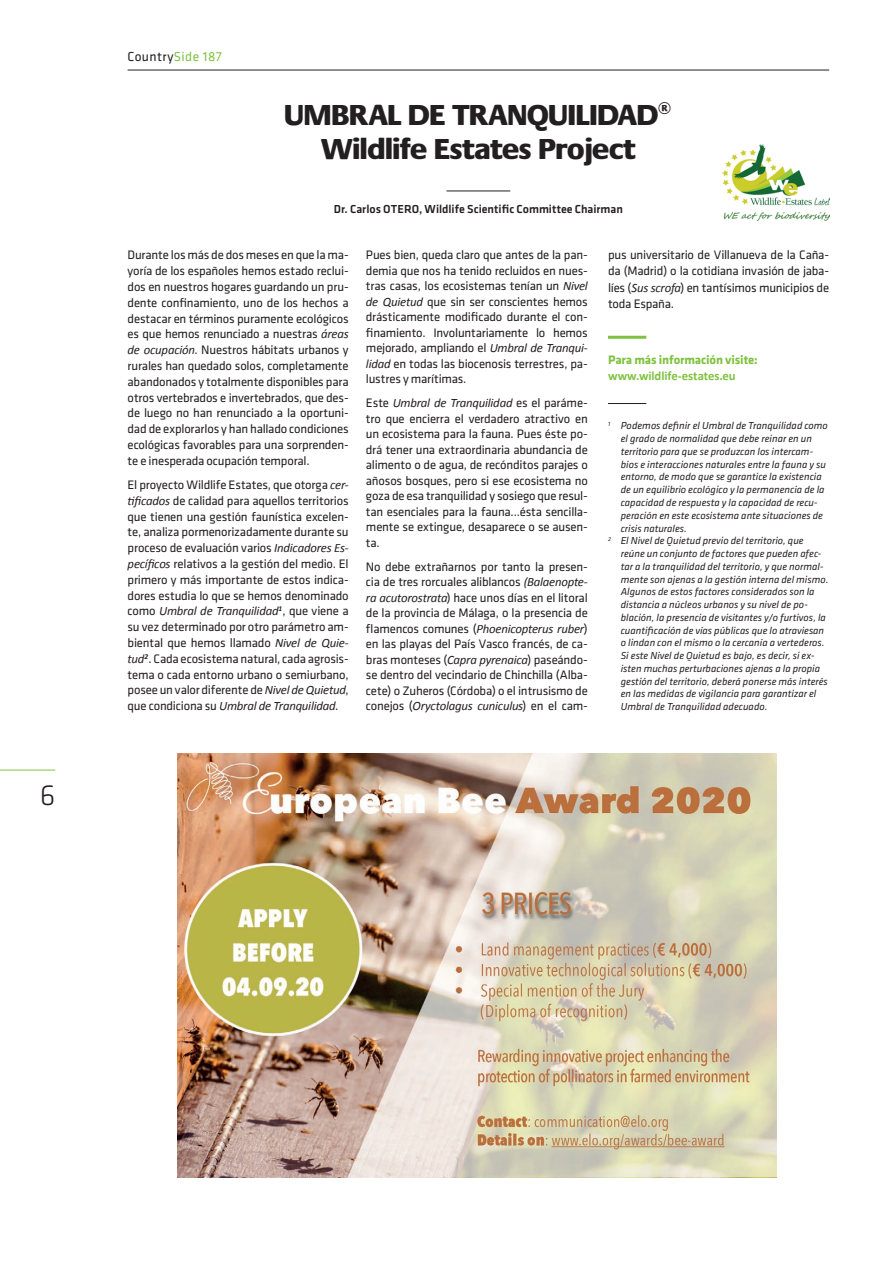
<style>
.page{position:relative;width:893px;height:1263px;background:#fff}
.page>*{position:absolute;margin:0;border:0;box-sizing:border-box;transform-origin:0 0}
.GR_TITEL{font:800 30px/34.5px "Praxis";letter-spacing:-.01em;color:#231f20;text-align:center}
.t1{font:300 30px "Klavika";color:#231f20}
.t2{font:13.5px "Klavika";letter-spacing:.03em;color:#231f20}
.t3{font:12.75px/15.8px "Klavika";letter-spacing:-.015em;color:#231f20;text-align:justify}
.t4{font:700 12.75px "Klavika";letter-spacing:-.01em;color:#7fc241}
.t5{font:700 12.75px "Calibri";letter-spacing:-.01em;color:#7fc241}
.t6{font:500 12px "Klavika";color:#231f20}
.t7{font:italic 10.5px/12.8px "Klavika";color:#231f20}
.s1{color:#7fc241}
.s2{font-family:"Calibri";font-style:italic}
</style>
<div class="page">
<hr style="left:0;top:770px;width:55px;height:1px;background:#7fc241">
<hr style="left:128px;top:70px;width:701px;height:1px;background:#231f20">
<img style="left:722px;top:144px;width:107px;height:77px">
<hr style="left:446px;top:191px;width:64px;height:1px;background:#231f20">
<hr style="left:608px;top:336px;width:38px;height:3px;background:#7fc241">
<hr style="left:608px;top:403px;width:38px;height:1px;background:#231f20">
<img style="left:178px;top:753px;width:598px;height:425px">
<p class="t1" style="left:40px;top:779px;width:17px">6</p>
<p class="t2" style="left:128px;top:49px;width:96px">Country<span class="s1">Side 187</span></p>
<p class="GR_TITEL" style="left:285px;top:98px;width:389px">UMBRAL DE TRANQUILIDAD®<br>Wildlife Estates Project</p>
<p class="t6" style="left:334px;top:202px;width:290px">Dr. Carlos OTERO, Wildlife Scientific Committee Chairman</p>
<p class="t3" style="left:128px;top:248px;width:223px">Durante los más de dos meses en que la ma&shy;yoría de los españoles hemos estado reclui&shy;dos en nuestros hogares guardando un pru&shy;dente confinamiento, uno de los hechos a destacar en términos puramente ecológicos es que hemos renunciado a nuestras <span class="s2">áreas de ocupación</span>. Nuestros hábitats urbanos y rurales han quedado solos, completamente abandonados y totalmente disponibles para otros vertebrados e invertebrados, que des&shy;de luego no han renunciado a la oportuni&shy;dad de explorarlos y han hallado condiciones ecológicas favorables para una sorprenden&shy;te e inesperada ocupación temporal.</p>
<p class="t3" style="left:128px;top:477px;width:223px">El proyecto Wildlife Estates, que otorga <span class="s2">cer&shy;tificados</span> de calidad para aquellos territorios que tienen una gestión faunística excelen&shy;te, analiza pormenorizadamente durante su proceso de evaluación varios <span class="s2">Indicadores Es&shy;pecíficos</span> relativos a la gestión del medio. El primero y más importante de estos indica&shy;dores estudia lo que se hemos denominado como <span class="s2">Umbral de Tranquilidad</span><sup>1</sup>, que viene a su vez determinado por otro parámetro am&shy;biental que hemos llamado <span class="s2">Nivel de Quie&shy;tud</span><sup>2</sup>. Cada ecosistema natural, cada agrosis&shy;tema o cada entorno urbano o semiurbano, posee un valor diferente de <span class="s2">Nivel de Quietud</span>, que condiciona su <span class="s2">Umbral de Tranquilidad</span>.</p>
<p class="t3" style="left:366px;top:248px;width:223px">Pues bien, queda claro que antes de la pan&shy;demia que nos ha tenido recluidos en nues&shy;tras casas, los ecosistemas tenían un <span class="s2">Nivel de Quietud</span> que sin ser conscientes hemos drásticamente modificado durante el con&shy;finamiento. Involuntariamente lo hemos mejorado, ampliando el <span class="s2">Umbral de Tranqui&shy;lidad</span> en todas las biocenosis terrestres, pa&shy;lustres y marítimas.</p>
<p class="t3" style="left:366px;top:396px;width:223px">Este <span class="s2">Umbral de Tranquilidad</span> es el paráme&shy;tro que encierra el verdadero atractivo en un ecosistema para la fauna. Pues éste po&shy;drá tener una extraordinaria abundancia de alimento o de agua, de recónditos parajes o añosos bosques, pero si ese ecosistema no goza de esa tranquilidad y sosiego que resul&shy;tan esenciales para la fauna...ésta sencilla&shy;mente se extingue, desaparece o se ausen&shy;ta.</p>
<p class="t3" style="left:366px;top:559px;width:223px">No debe extrañarnos por tanto la presen&shy;cia de tres rorcuales aliblancos <span class="s2">(Balaenopte&shy;ra acutorostrata</span>) hace unos días en el litoral de la provincia de Málaga, o la presencia de flamencos comunes (<span class="s2">Phoenicopterus ruber</span>) en las playas del País Vasco francés, de ca&shy;bras monteses (<span class="s2">Capra pyrenaica</span>) paseándo&shy;se dentro del vecindario de Chinchilla (Alba&shy;cete) o Zuheros (Córdoba) o el intrusismo de conejos (<span class="s2">Oryctolagus cuniculus</span>) en el cam-</p>
<p class="t3" style="left:608px;top:247px;width:223px">pus universitario de Villanueva de la Caña&shy;da (Madrid) o la cotidiana invasión de jaba&shy;líes (<span class="s2">Sus scrofa</span>) en tantísimos municipios de toda España.</p>
<p class="t4" style="left:608px;top:353px;width:151px">Para más información visite:</p>
<p class="t5" style="left:608px;top:368px;width:129px">www.wildlife-estates.eu</p>
<p class="t7" style="left:621px;top:420px;width:209px;text-indent:-13px"><sup>1</sup> Podemos definir el Umbral de Tranquilidad como el grado de normalidad que debe reinar en un territorio para que se produzcan los intercam&shy;bios e interacciones naturales entre la fauna y su entorno, de modo que se garantice la existencia de un equilibrio ecológico y la permanencia de la capacidad de respuesta y la capacidad de recu&shy;peración en este ecosistema ante situaciones de crisis naturales.</p>
<p class="t7" style="left:621px;top:535px;width:209px;text-indent:-13px"><sup>2</sup> El Nivel de Quietud previo del territorio, que reúne un conjunto de factores que pueden afec&shy;tar a la tranquilidad del territorio, y que normal&shy;mente son ajenas a la gestión interna del mismo.<br>Algunos de estos factores considerados son la distancia a núcleos urbanos y su nivel de po&shy;blación, la presencia de visitantes y/o furtivos, la cuantificación de vías públicas que lo atraviesan o lindan con el mismo o la cercanía a vertederos.<br>Si este Nivel de Quietud es bajo, es decir, si ex&shy;isten muchas perturbaciones ajenas a la propia gestión del territorio, deberá ponerse más interés en las medidas de vigilancia para garantizar el Umbral de Tranquilidad adecuado.</p>
</div>
